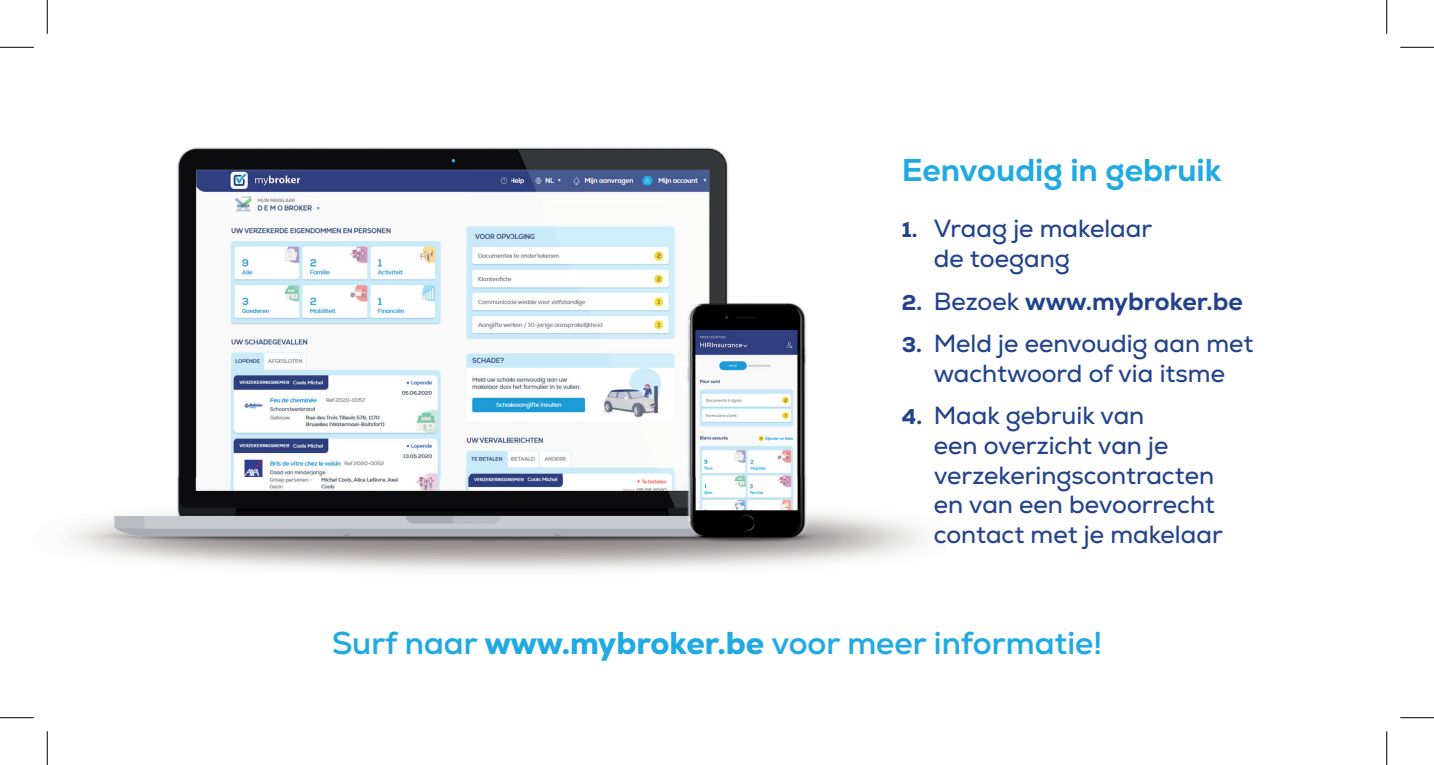
<style>
.page{position:relative;width:1434px;height:765px;background:#fff}
.page>*{position:absolute;margin:0;border:0;box-sizing:border-box;transform-origin:0 0}
.t1{font:700 31.5px "Nexa";color:#21aae1}
.t2{font:800 31.5px "Nexa";color:#21aae1}
.t3{font:24.75px/29.7px "Nexa";color:#22428b}
.t4{font:800 24.75px "Nexa";color:#22428b}
.s1{font-weight:800;font-size:21.38px}
.s2{font-size:21.38px}
.s3{font-weight:400}
.s4{font-weight:800}
</style>
<div class="page">
<img style="left:70px;top:147px;width:854px;height:423px">
<hr style="left:0;top:47px;width:34px;height:1px;background:#000">
<hr style="left:1400px;top:47px;width:34px;height:1px;background:#000">
<hr style="left:0;top:717px;width:34px;height:1px;background:#000">
<hr style="left:1400px;top:717px;width:34px;height:1px;background:#000">
<hr style="left:47px;top:0;width:1px;height:34px;background:#000">
<hr style="left:47px;top:730px;width:1px;height:34px;background:#000">
<hr style="left:1386px;top:0;width:1px;height:34px;background:#000">
<hr style="left:1386px;top:730px;width:1px;height:34px;background:#000">
<p class="t2" style="left:902px;top:149px;width:321px">Eenvoudig in gebruik</p>
<p class="t3" style="left:934px;top:214px;width:220px;text-indent:-32px"><span class="s1">1.</span> Vraag je makelaar de toegang</p>
<p class="t4" style="left:902px;top:285px;width:342px"><span class="s2">2.</span> <span class="s3">Bezoek</span> www.mybroker.be</p>
<p class="t3" style="left:902px;top:329px;width:353px;text-align:center"><span class="s1">3.</span> Meld je eenvoudig aan met wachtwoord of via itsme</p>
<p class="t3" style="left:934px;top:401px;width:290px;text-indent:-32px"><span class="s1">4.</span> Maak gebruik van<br>een overzicht van je verzekeringscontracten en van een bevoorrecht contact met je makelaar</p>
<p class="t1" style="left:332px;top:622px;width:772px">Surf naar <span class="s4">www.mybroker.be</span> voor meer informatie!</p>
</div>
